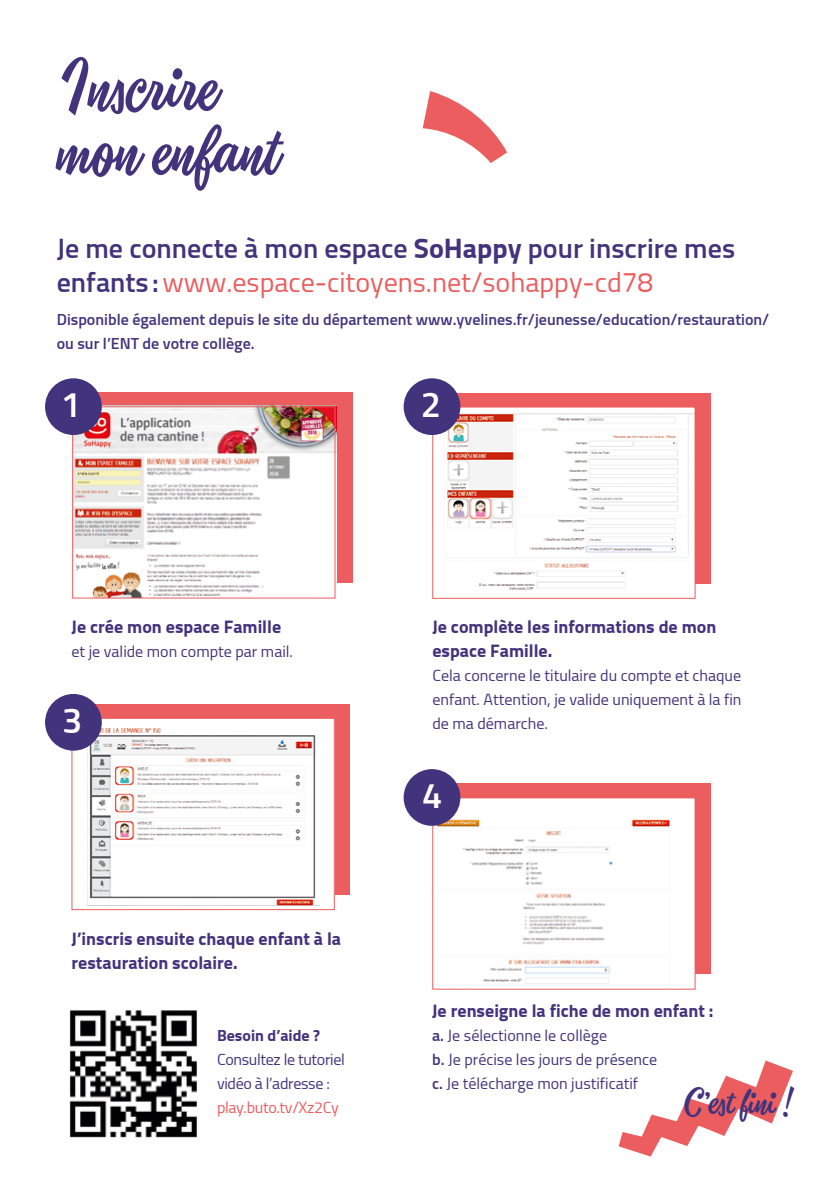
<style>
.page{position:relative;width:840px;height:1191px;background:#fff}
.page>*{position:absolute;margin:0;border:0;box-sizing:border-box;transform-origin:0 0}
.t1{font:italic 72px/64px "Globe Script";color:#41337c}
.t2{font:italic 37px "Globe Script";color:#41337c}
.t3{font:600 36px "Titillium";color:#fff}
.t4{font:600 28px/34px "Titillium";color:#41337c}
.t5{font:700 18px/24px "Titillium";color:#41337c}
.t6{font:16px/24px "Titillium";color:#41337c}
.t7{font:600 16px/24px "Titillium";color:#41337c}
.t8{font:16px "Titillium";letter-spacing:-.02em;color:#41337c}
.t9{font:16px "Titillium";letter-spacing:-.02em;color:#eb5d5e}
.t10{font:700 16px "Titillium";color:#41337c}
.s1{font-weight:700}
.s2{font-weight:400;color:#eb5d5e}
.s3{font-weight:600}
</style>
<div class="page">
<div style="left:453px;top:393px;width:257px;height:190px;background:#eb5d5e"></div>
<div style="left:93px;top:704px;width:256px;height:190px;background:#eb5d5e"></div>
<div style="left:453px;top:784px;width:257px;height:190px;background:#eb5d5e"></div>
<div style="left:432px;top:407px;width:262px;height:191px;background:#fff"></div>
<img style="left:441px;top:413px;width:252px;height:177px">
<div style="left:432px;top:407px;width:263px;height:192px;border:1px solid #eb5d5e"></div>
<div style="left:72px;top:718px;width:262px;height:191px;background:#fff"></div>
<img style="left:88px;top:727px;width:231px;height:179px">
<div style="left:71px;top:718px;width:263px;height:192px;border:1px solid #eb5d5e"></div>
<div style="left:432px;top:798px;width:262px;height:191px;background:#fff"></div>
<img style="left:437px;top:819px;width:233px;height:165px">
<div style="left:432px;top:797px;width:263px;height:192px;border:1px solid #eb5d5e"></div>
<div style="left:96px;top:393px;width:256px;height:190px;background:#eb5d5e"></div>
<img style="left:74px;top:406px;width:262px;height:191px">
<div style="left:72px;top:406px;width:263px;height:192px;border:1px solid #eb5d5e"></div>
<svg style="left:422px;top:91px;width:85px;height:72px"></svg>
<svg style="left:618px;top:1060px;width:174px;height:96px"></svg>
<div style="left:403px;top:769px;width:57px;height:57px;background:#41337c;border-radius:50%"></div>
<div style="left:45px;top:694px;width:57px;height:56px;background:#41337c;border-radius:50%"></div>
<div style="left:45px;top:378px;width:57px;height:57px;background:#41337c;border-radius:50%"></div>
<div style="left:403px;top:378px;width:57px;height:57px;background:#41337c;border-radius:50%"></div>
<img style="left:69px;top:1010px;width:128px;height:128px">
<p class="t1" style="left:65px;top:55px;width:240px">Inscrire monenfant</p>
<p class="t4" style="left:57px;top:231px;width:679px">Je me connecte à mon espace <span class="s1">SoHappy</span> pour inscrire mes enfants :<span class="s2">www.espace-citoyens.net/sohappy-cd78</span></p>
<p class="t7" style="left:57px;top:307px;width:713px">Disponible également depuis le site du département www.yvelines.fr/jeunesse/education/restauration/ ou sur l’ENT de votre collège.</p>
<p class="t3" style="left:61px;top:383px;width:22px">1</p>
<p class="t3" style="left:420px;top:383px;width:22px">2</p>
<p class="t5" style="left:71px;top:614px;width:211px">Je crée mon espace Famille</p>
<p class="t6" style="left:71px;top:639px;width:223px">et je valide mon compte par mail.</p>
<p class="t3" style="left:62px;top:699px;width:22px">3</p>
<p class="t5" style="left:71px;top:926px;width:271px">J’inscris ensuite chaque enfant à la restauration scolaire.</p>
<p class="t10" style="left:217px;top:1026px;width:105px">Besoin d’aide ?</p>
<p class="t8" style="left:217px;top:1050px;width:129px">Consultez le tutoriel</p>
<p class="t8" style="left:217px;top:1074px;width:114px">vidéo à l’adresse :</p>
<p class="t9" style="left:217px;top:1098px;width:123px">play.buto.tv/Xz2Cy</p>
<p class="t5" style="left:432px;top:614px;width:285px">Je complète les informations de mon espace Famille.</p>
<p class="t6" style="left:432px;top:663px;width:310px">Cela concerne le titulaire du compte et chaque enfant. Attention, je valide uniquement à la fin</p>
<p class="t6" style="left:432px;top:711px;width:117px">de ma démarche.</p>
<p class="t3" style="left:422px;top:774px;width:22px">4</p>
<p class="t5" style="left:432px;top:998px;width:283px">Je renseigne la fiche de mon enfant :</p>
<p class="t6" style="left:432px;top:1023px;width:226px"><span class="s3">a.</span> Je sélectionne le collège<br><span class="s3">b.</span> Je précise les jours de présence <span class="s3">c.</span> Je télécharge mon justificatif</p>
<p class="t2" style="left:686px;top:1079px;width:130px">C ’estfini!</p>
</div>
